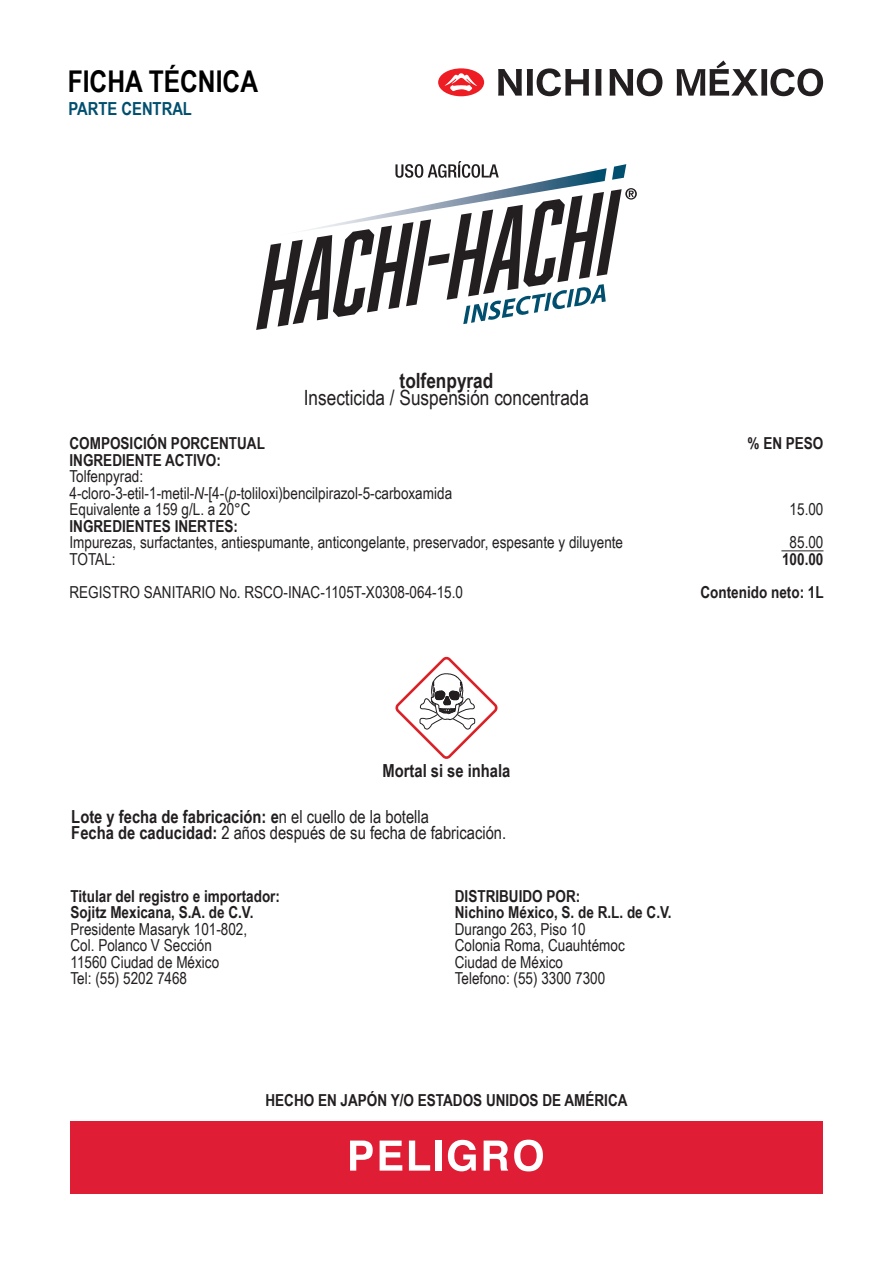
<style>
.page{position:relative;width:893px;height:1263px;background:#fff}
.page>*{position:absolute;margin:0;border:0;box-sizing:border-box;transform-origin:0 0}
.t1{font:700 30px "Arial Narrow";color:#000001}
.t2{font:21px "Arial Narrow";color:#231f20}
.t3{font:700 21px "Arial Narrow";color:#231f20}
.t4{font:18px/16.5px "Arial Narrow";color:#231f20}
.t5{font:700 18px "Arial Narrow";color:#231f20}
.t6{font:700 18px "Arial Narrow";color:#014f6e}
.t7{font:16.5px/16.5px "Arial Narrow";color:#231f20}
.t8{font:700 16.5px/16.5px "Arial Narrow";color:#231f20}
.s1{font-style:italic}
.s2{font-weight:700}
</style>
<div class="page">
<div style="left:70px;top:1121px;width:753px;height:72px;background:#df1d35"></div>
<svg style="left:350px;top:1140px;width:23px;height:30px"></svg>
<svg style="left:380px;top:1140px;width:22px;height:30px"></svg>
<svg style="left:409px;top:1140px;width:21px;height:30px"></svg>
<div style="left:436px;top:1140px;width:6px;height:30px;background:#fff"></div>
<svg style="left:448px;top:1140px;width:28px;height:31px"></svg>
<svg style="left:484px;top:1140px;width:24px;height:30px"></svg>
<svg style="left:514px;top:1140px;width:29px;height:31px"></svg>
<svg style="left:395px;top:656px;width:103px;height:103px"></svg>
<svg style="left:256px;top:161px;width:381px;height:169px"></svg>
<div style="left:438px;top:68px;width:46px;height:28px;background:#ee1d23;border-radius:50%"></div>
<svg style="left:445px;top:73px;width:32px;height:18px"></svg>
<svg style="left:498px;top:68px;width:91px;height:28px"></svg>
<svg style="left:595px;top:69px;width:7px;height:27px"></svg>
<svg style="left:610px;top:68px;width:52px;height:28px"></svg>
<svg style="left:677px;top:60px;width:146px;height:36px"></svg>
<hr style="left:781px;top:550px;width:42px;height:1px;background:#231f20">
<h1 class="t1" style="left:68px;top:58px;width:192px">FICHA TÉCNICA</h1>
<p class="t6" style="left:68px;top:95px;width:125px">PARTE CENTRAL</p>
<p class="t3" style="left:400px;top:365px;width:95px">tolfenpyrad</p>
<p class="t2" style="left:304px;top:382px;width:287px">Insecticida / Suspensión concentrada</p>
<p class="t8" style="left:69px;top:434px;width:197px">COMPOSICIÓN PORCENTUAL<br>INGREDIENTE ACTIVO:</p>
<p class="t7" style="left:69px;top:467px;width:384px">Tolfenpyrad:<br>4-cloro-3-etil-1-metil-<span class="s1">N</span>-[4-(<span class="s1">p</span>-toliloxi)bencilpirazol-5-carboxamida<br>Equivalente a 159 g/L. a 20°C</p>
<p class="t8" style="left:69px;top:517px;width:170px">INGREDIENTES INERTES:</p>
<p class="t7" style="left:69px;top:533px;width:555px">Impurezas, surfactantes, antiespumante, anticongelante, preservador, espesante y diluyente<br>TOTAL:</p>
<p class="t7" style="left:69px;top:583px;width:395px">REGISTRO SANITARIO No. RSCO-INAC-1105T-X0308-064-15.0</p>
<p class="t8" style="left:747px;top:434px;width:77px">% EN PESO</p>
<p class="t7" style="left:790px;top:492px;width:35px;line-height:33px">15.00<br>85.00</p>
<p class="t8" style="left:700px;top:541px;width:125px;line-height:33px;text-align:right">100.00<br>Contenido neto: 1L</p>
<p class="t5" style="left:382px;top:756px;width:129px">Mortal si se inhala</p>
<p class="t4" style="left:71px;top:808px;width:436px"><span class="s2">Lote y fecha de fabricación: e</span>n el cuello de la botella<br><span class="s2">Fecha de caducidad:</span> 2 años después de su fecha de fabricación.</p>
<p class="t8" style="left:71px;top:887px;width:211px">Titular del registro e importador:<br>Sojitz Mexicana, S.A. de C.V.</p>
<p class="t7" style="left:71px;top:920px;width:178px">Presidente Masaryk 101-802,<br>Col. Polanco V Sección<br>11560 Ciudad de México<br>Tel: (55) 5202 7468</p>
<p class="t8" style="left:455px;top:887px;width:218px">DISTRIBUIDO POR:<br>Nichino México, S. de R.L. de C.V.</p>
<p class="t7" style="left:455px;top:920px;width:171px">Durango 263, Piso 10<br>Colonia Roma, Cuauhtémoc<br>Ciudad de México<br>Telefono: (55) 3300 7300</p>
<p class="t8" style="left:265px;top:1091px;width:364px">HECHO EN JAPÓN Y/O ESTADOS UNIDOS DE AMÉRICA</p>
</div>
